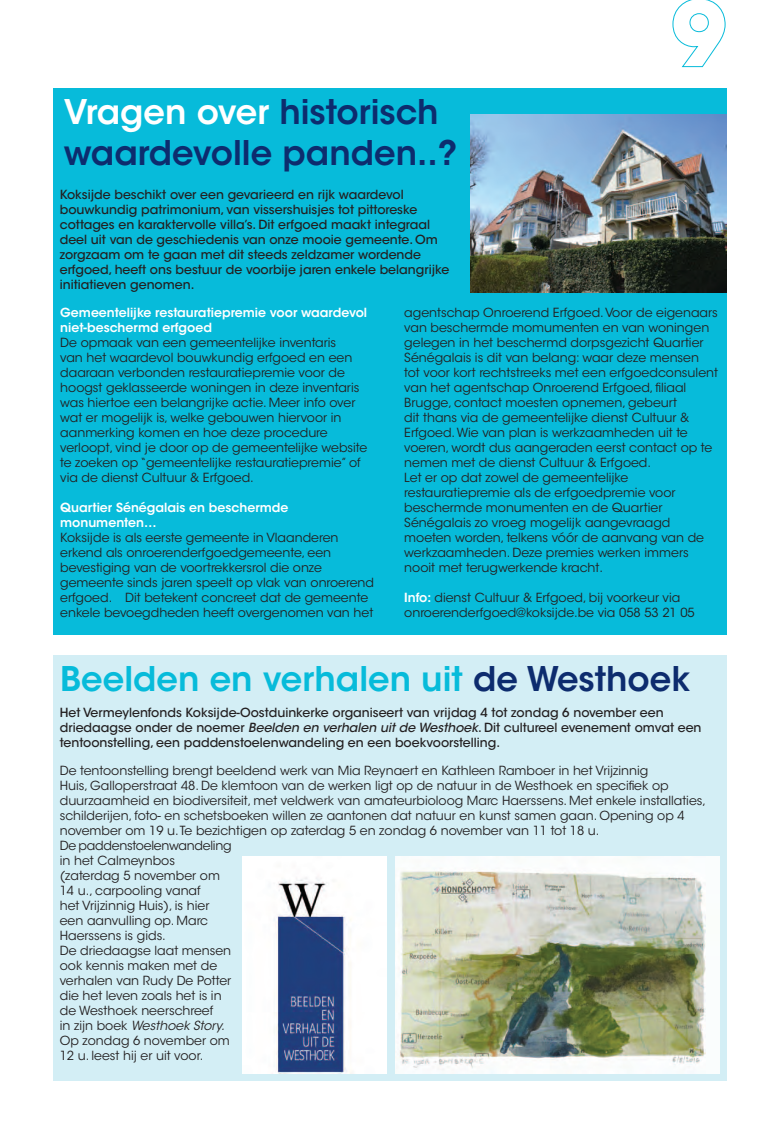
<style>
.page{position:relative;width:780px;height:1134px;background:#fff}
.page>*{position:absolute;margin:0;border:0;box-sizing:border-box;transform-origin:0 0}
.Titels_licht_blauw_i{font:600 33.75px "ITC Avant Garde Std";color:#07bbda}
.Titels_licht_blauw_i-2{font:600 33.75px "ITC Avant Garde Std";color:#fff}
.Titels_licht_blauw_i-3{font:600 33.75px "ITC Avant Garde Std";color:#0d2c6e}
.Body_insprong_2_mm{font:12.5px/15px "ITC Avant Garde Std";color:#231f20}
.Inleiding_insprong_2{font:500 12.5px/15px "ITC Avant Garde Std";color:#231f20}
.Body_insprong_2_mm-2{font:600 12.5px/15px "ITC Avant Garde Std";color:#fff}
.s1{color:#0d2c6e}
.s2{font-weight:600;color:#fff}
.s3{font-style:italic}
</style>
<div class="page">
<div style="left:53px;top:655px;width:673px;height:426px;background:#d3eef5"></div>
<div style="left:53px;top:88px;width:673px;height:546px;background:#07bbda"></div>
<img style="left:470px;top:115px;width:256px;height:177px">
<img style="left:242px;top:857px;width:145px;height:216px">
<img style="left:396px;top:857px;width:323px;height:216px">
<svg style="left:672px;top:0;width:53px;height:67px"></svg>
<p class="Titels_licht_blauw_i-2" style="left:64px;top:91px;width:376px">Vragen over <span class="s1">historisch</span></p>
<p class="Titels_licht_blauw_i-3" style="left:64px;top:131px;width:395px">waardevolle panden..?</p>
<p class="Inleiding_insprong_2" style="left:60px;top:187px;width:391px">Koksijde beschikt over een gevarieerd en rijk waardevol bouwkundig patrimonium, van vissershuisjes tot pittoreske cottages en karaktervolle villa’s. Dit erfgoed maakt integraal deel uit van de geschiedenis van onze mooie gemeente. Om zorgzaam om te gaan met dit steeds zeldzamer wordende erfgoed, heeft ons bestuur de voorbije jaren enkele belangrijke initiatieven genomen.</p>
<p class="Body_insprong_2_mm-2" style="left:60px;top:305px;width:308px">Gemeentelijke restauratiepremie voor waardevol niet-beschermd erfgoed</p>
<p class="Body_insprong_2_mm" style="left:60px;top:335px;width:308px">De opmaak van een gemeentelijke inventaris<br>van het waardevol bouwkundig erfgoed en een daaraan verbonden restauratiepremie voor de hoogst geklasseerde woningen in deze inventaris was hiertoe een belangrijke actie. Meer info over wat er mogelijk is, welke gebouwen hiervoor in aanmerking komen en hoe deze procedure verloopt, vind je door op de gemeentelijke website te zoeken op “gemeentelijke restauratiepremie” of via de dienst Cultuur &amp; Erfgoed.</p>
<p class="Body_insprong_2_mm-2" style="left:60px;top:500px;width:230px">Quartier Sénégalais en beschermde monumenten…</p>
<p class="Body_insprong_2_mm" style="left:60px;top:530px;width:315px">Koksijde is als eerste gemeente in Vlaanderen erkend als onroerenderfgoedgemeente, een bevestiging van de voortrekkersrol die onze gemeente sinds jaren speelt op vlak van onroerend erfgoed. Dit betekent concreet dat de gemeente enkele bevoegdheden heeft overgenomen van het</p>
<p class="Body_insprong_2_mm" style="left:404px;top:305px;width:315px">agentschap Onroerend Erfgoed. Voor de eigenaars van beschermde momumenten en van woningen gelegen in het beschermd dorpsgezicht Quartier Sénégalais is dit van belang: waar deze mensen<br>tot voor kort rechtstreeks met een erfgoedconsulent van het agentschap Onroerend Erfgoed, filiaal Brugge, contact moesten opnemen, gebeurt<br>dit thans via de gemeentelijke dienst Cultuur &amp; Erfgoed. Wie van plan is werkzaamheden uit te voeren, wordt dus aangeraden eerst contact op te nemen met de dienst Cultuur &amp; Erfgoed.</p>
<p class="Body_insprong_2_mm" style="left:404px;top:470px;width:301px">Let er op dat zowel de gemeentelijke restauratiepremie als de erfgoedpremie voor beschermde monumenten en de Quartier Sénégalais zo vroeg mogelijk aangevraagd moeten worden, telkens vóór de aanvang van de werkzaamheden. Deze premies werken immers nooit met terugwerkende kracht.</p>
<p class="Body_insprong_2_mm" style="left:404px;top:590px;width:292px"><span class="s2">Info:</span> dienst Cultuur &amp; Erfgoed, bij voorkeur via onroerenderfgoed@koksijde.be via 058 53 21 05</p>
<p class="Titels_licht_blauw_i" style="left:60px;top:657px;width:631px">Beelden en verhalen uit <span class="s1">de Westhoek</span></p>
<p class="Inleiding_insprong_2" style="left:60px;top:705px;width:643px">Het Vermeylenfonds Koksijde-Oostduinkerke organiseert van vrijdag 4 tot zondag 6 november een driedaagse onder de noemer <span class="s3">Beelden en verhalen uit de Westhoek</span>. Dit cultureel evenement omvat een tentoonstelling, een paddenstoelenwandeling en een boekvoorstelling.</p>
<p class="Body_insprong_2_mm" style="left:60px;top:763px;width:647px">De tentoonstelling brengt beeldend werk van Mia Reynaert en Kathleen Ramboer in het Vrijzinnig<br>Huis, Galloperstraat 48. De klemtoon van de werken ligt op de natuur in de Westhoek en specifiek op duurzaamheid en biodiversiteit, met veldwerk van amateurbioloog Marc Haerssens. Met enkele installaties, schilderijen, foto- en schetsboeken willen ze aantonen dat natuur en kunst samen gaan. Opening op 4 november om 19 u. Te bezichtigen op zaterdag 5 en zondag 6 november van 11 tot 18 u.</p>
<p class="Body_insprong_2_mm" style="left:60px;top:838px;width:173px">De paddenstoelenwandeling in het Calmeynbos (zaterdag 5 november om<br>14 u., carpooling vanaf<br>het Vrijzinnig Huis), is hier een aanvulling op. Marc<br>Haerssens is gids.</p>
<p class="Body_insprong_2_mm" style="left:60px;top:943px;width:173px">De driedaagse laat mensen ook kennis maken met de verhalen van Rudy De Potter die het leven zoals het is in de Westhoek neerschreef<br>in zijn boek <span class="s3">Westhoek Story.<br></span>Op zondag 6 november om<br>12 u. leest hij er uit voor.</p>
</div>
